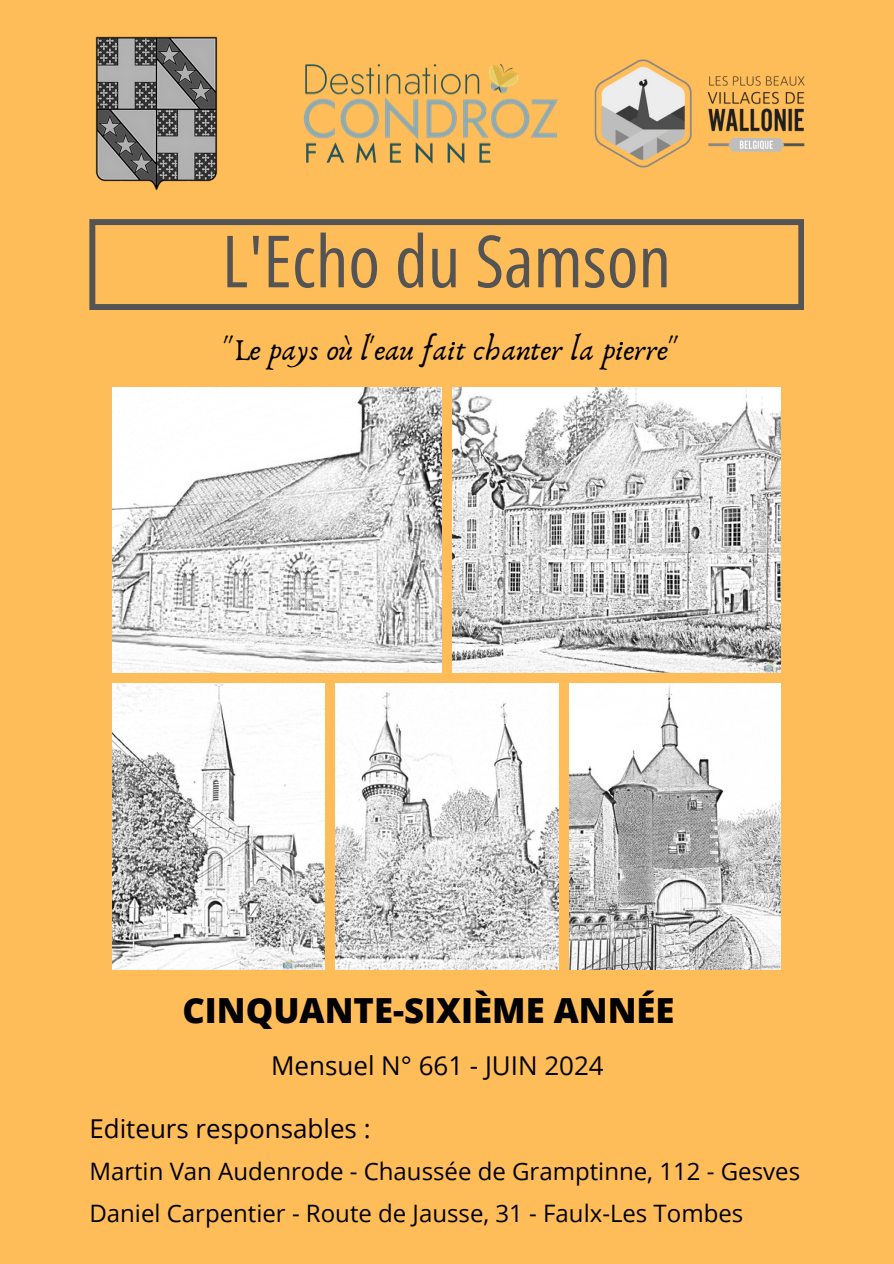
<style>
.page{position:relative;width:894px;height:1264px;background:#fff}
.page>*{position:absolute;margin:0;border:0;box-sizing:border-box;transform-origin:0 0}
.t1{font:72px "Open Sans Hebrew Condensed";color:#545454}
.t2{font:800 34.65px "Open Sans";color:#000}
.t3{font:31.5px "Anaktoria";color:#000}
.t4{font:25.95px "Open Sans";color:#000}
.t5{font:24px "Open Sans";color:#000}
</style>
<div class="page">
<div style="left:0;top:0;width:893px;height:1263px;background:#ffbd59"></div>
<img style="left:113px;top:387px;width:328px;height:285px">
<img style="left:452px;top:387px;width:328px;height:285px">
<img style="left:113px;top:683px;width:211px;height:286px">
<img style="left:335px;top:683px;width:223px;height:286px">
<img style="left:569px;top:683px;width:211px;height:286px">
<img style="left:95px;top:36px;width:123px;height:155px">
<svg style="left:89px;top:219px;width:715px;height:91px"></svg>
<img style="left:594px;top:59px;width:211px;height:109px">
<img style="left:303px;top:63px;width:255px;height:101px">
<p class="t1" style="left:222px;top:219px;width:450px">L'Echo du Samson</p>
<p class="t3" style="left:223px;top:330px;width:457px">"Le pays où l'eau fait chanter la pierre"</p>
<h1 class="t2" style="left:182px;top:985px;width:493px">CINQUANTE-SIXIÈME ANNÉE</h1>
<h3 class="t4" style="left:271px;top:1047px;width:334px">Mensuel N° 661 - JUIN 2024</h3>
<h2 class="t4" style="left:89px;top:1109px;width:283px">Editeurs responsables :</h2>
<p class="t5" style="left:89px;top:1154px;width:712px">Martin Van Audenrode - Chaussée de Gramptinne, 112 - Gesves</p>
<p class="t5" style="left:89px;top:1196px;width:655px">Daniel Carpentier - Route de Jausse, 31 - Faulx-Les Tombes</p>
</div>
